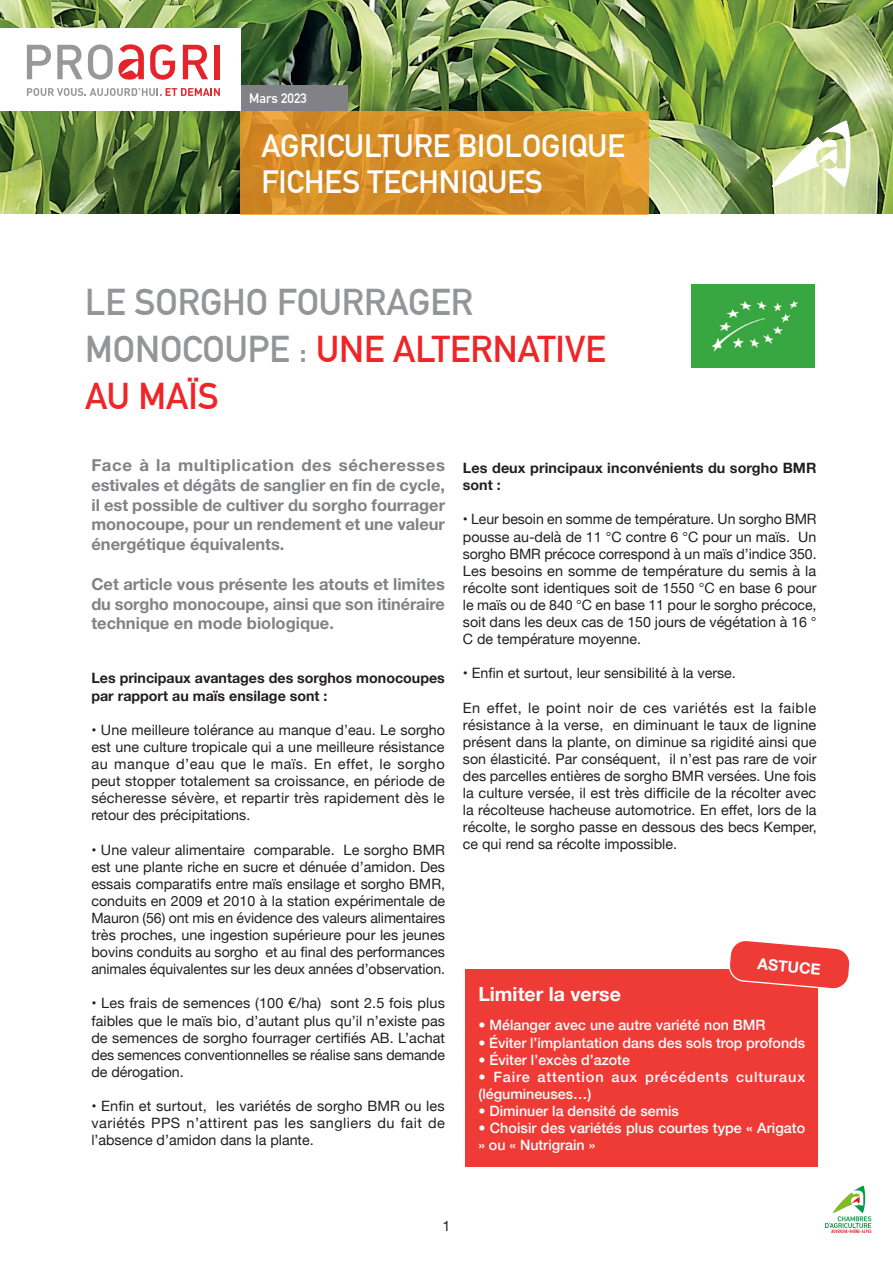
<style>
.page{position:relative;width:893px;height:1263px;background:#fff}
.page>*{position:absolute;margin:0;border:0;box-sizing:border-box;transform-origin:0 0}
.t1{font:700 36.6px/47px "DIN Alternate";color:#939598}
.t2{font:700 36.6px "DIN Alternate";color:#ee2628}
.t3{font:700 31.5px/36px "DIN Alternate";color:#fff}
.t4{font:700 19.5px "Helvetica Neue";color:#fff}
.t5{font:700 16.5px/19.8px "Helvetica Neue LT Std";color:#808285;text-align:justify}
.t6{font:700 15.45px "Helvetica Neue";color:#fff}
.t7{font:14.25px/17.1px "Helvetica Neue";color:#231f20;text-align:justify}
.t8{font:500 14.25px/17.1px "Helvetica Neue";color:#fff}
.t9{font:700 14.25px/17.1px "Helvetica Neue";color:#231f20}
.t10{font:500 14.25px/17.1px "Helvetica Neue";letter-spacing:.055em;color:#fff}
.t11{font:14.25px "Helvetica Neue LT Std";color:#231f20}
.t12{font:700 13.5px "DIN Alternate";color:#fff}
.s1{color:#ee2628}
</style>
<div class="page">
<svg style="left:825px;top:1186px;width:46px;height:47px"></svg>
<img style="left:0;top:0;width:893px;height:214px">
<svg style="left:240px;top:111px;width:409px;height:104px;background:#d68e28"></svg>
<div style="left:241px;top:85px;width:107px;height:26px;background:#808285"></div>
<div style="left:0;top:28px;width:240px;height:83px;background:#fff"></div>
<svg style="left:150px;top:44px;width:25px;height:36px"></svg>
<svg style="left:27px;top:88px;width:193px;height:8px"></svg>
<svg style="left:27px;top:45px;width:24px;height:34px"></svg>
<svg style="left:183px;top:45px;width:25px;height:34px"></svg>
<div style="left:215px;top:45px;width:5px;height:34px;background:#e5232a"></div>
<svg style="left:57px;top:44px;width:87px;height:36px"></svg>
<svg style="left:772px;top:120px;width:78px;height:67px"></svg>
<img style="left:692px;top:285px;width:122px;height:83px">
<div style="left:466px;top:969px;width:352px;height:198px;background:#ee3b36"></div>
<svg style="left:729px;top:941px;width:121px;height:48px"></svg>
<p class="t12" style="left:249px;top:88px;width:59px">Mars 2023</p>
<p class="t3" style="left:261px;top:126px;width:365px">AGRICULTURE BIOLOGIQUE<br>FICHES TECHNIQUES</p>
<p class="t1" style="left:85px;top:276px;width:522px">LE SORGHO FOURRAGER<br>MONOCOUPE : <span class="s1">UNE ALTERNATIVE</span></p>
<p class="t2" style="left:85px;top:369px;width:135px">AU MAÏS</p>
<p class="t5" style="left:91px;top:455px;width:355px">Face à la multiplication des sécheresses estivales et dégâts de sanglier en fin de cycle, il est possible de cultiver du sorgho fourrager monocoupe, pour un rendement et une valeur énergétique équivalents.</p>
<p class="t5" style="left:91px;top:574px;width:355px">Cet article vous présente les atouts et limites du sorgho monocoupe, ainsi que son itinéraire technique en mode biologique.</p>
<p class="t9" style="left:91px;top:670px;width:355px">Les principaux avantages des sorghos monocoupes par rapport au maïs ensilage sont :</p>
<p class="t7" style="left:91px;top:722px;width:355px">• Une meilleure tolérance au manque d’eau. Le sorgho est une culture tropicale qui a une meilleure résistance au manque d’eau que le maïs. En effet, le sorgho peut stopper totalement sa croissance, en période de sécheresse sévère, et repartir très rapidement dès le retour des précipitations.</p>
<p class="t7" style="left:91px;top:842px;width:355px">• Une valeur alimentaire comparable. Le sorgho BMR est une plante riche en sucre et dénuée d’amidon. Des essais comparatifs entre maïs ensilage et sorgho BMR, conduits en 2009 et 2010 à la station expérimentale de Mauron (56) ont mis en évidence des valeurs alimentaires très proches, une ingestion supérieure pour les jeunes bovins conduits au sorgho et au final des performances animales équivalentes sur les deux années d’observation.</p>
<p class="t7" style="left:91px;top:995px;width:355px">• Les frais de semences (100 €/ha) sont 2.5 fois plus faibles que le maïs bio, d’autant plus qu’il n’existe pas de semences de sorgho fourrager certifiés AB. L’achat des semences conventionnelles se réalise sans demande de dérogation.</p>
<p class="t7" style="left:91px;top:1098px;width:355px">• Enfin et surtout, les variétés de sorgho BMR ou les variétés PPS n’attirent pas les sangliers du fait de l’absence d’amidon dans la plante.</p>
<p class="t9" style="left:463px;top:460px;width:355px">Les deux principaux inconvénients du sorgho BMR sont :</p>
<p class="t7" style="left:463px;top:512px;width:355px">• Leur besoin en somme de température. Un sorgho BMR pousse au-delà de 11 °C contre 6 °C pour un maïs. Un sorgho BMR précoce correspond à un maïs d’indice 350.<br>Les besoins en somme de température du semis à la récolte sont identiques soit de 1550 °C en base 6 pour le maïs ou de 840 °C en base 11 pour le sorgho précoce, soit dans les deux cas de 150 jours de végétation à 16 ° C de température moyenne.</p>
<p class="t7" style="left:463px;top:666px;width:274px">• Enfin et surtout, leur sensibilité à la verse.</p>
<p class="t7" style="left:463px;top:700px;width:355px">En effet, le point noir de ces variétés est la faible résistance à la verse, en diminuant le taux de lignine présent dans la plante, on diminue sa rigidité ainsi que son élasticité. Par conséquent, il n’est pas rare de voir des parcelles entières de sorgho BMR versées. Une fois la culture versée, il est très difficile de la récolter avec la récolteuse hacheuse automotrice. En effet, lors de la récolte, le sorgho passe en dessous des becs Kemper, ce qui rend sa récolte impossible.</p>
<p class="t6" style="left:759px;top:952px;width:65px;rotate:5deg">ASTUCE</p>
<p class="t4" style="left:478px;top:979px;width:144px">Limiter la verse</p>
<p class="t8" style="left:478px;top:1016px;width:289px">• Mélanger avec une autre variété non BMR</p>
<p class="t8" style="left:478px;top:1033px;width:328px">• Éviter l’implantation dans des sols trop profonds</p>
<p class="t8" style="left:478px;top:1050px;width:153px">• Éviter l’excès d’azote</p>
<p class="t10" style="left:478px;top:1067px;width:328px">• Faire attention aux précédents culturaux (légumineuses…)</p>
<p class="t8" style="left:478px;top:1101px;width:202px">• Diminuer la densité de semis</p>
<p class="t8" style="left:478px;top:1118px;width:328px">• Choisir des variétés plus courtes type « Arigato » ou « Nutrigrain »</p>
<p class="t11" style="left:442px;top:1217px;width:9px">1</p>
</div>
